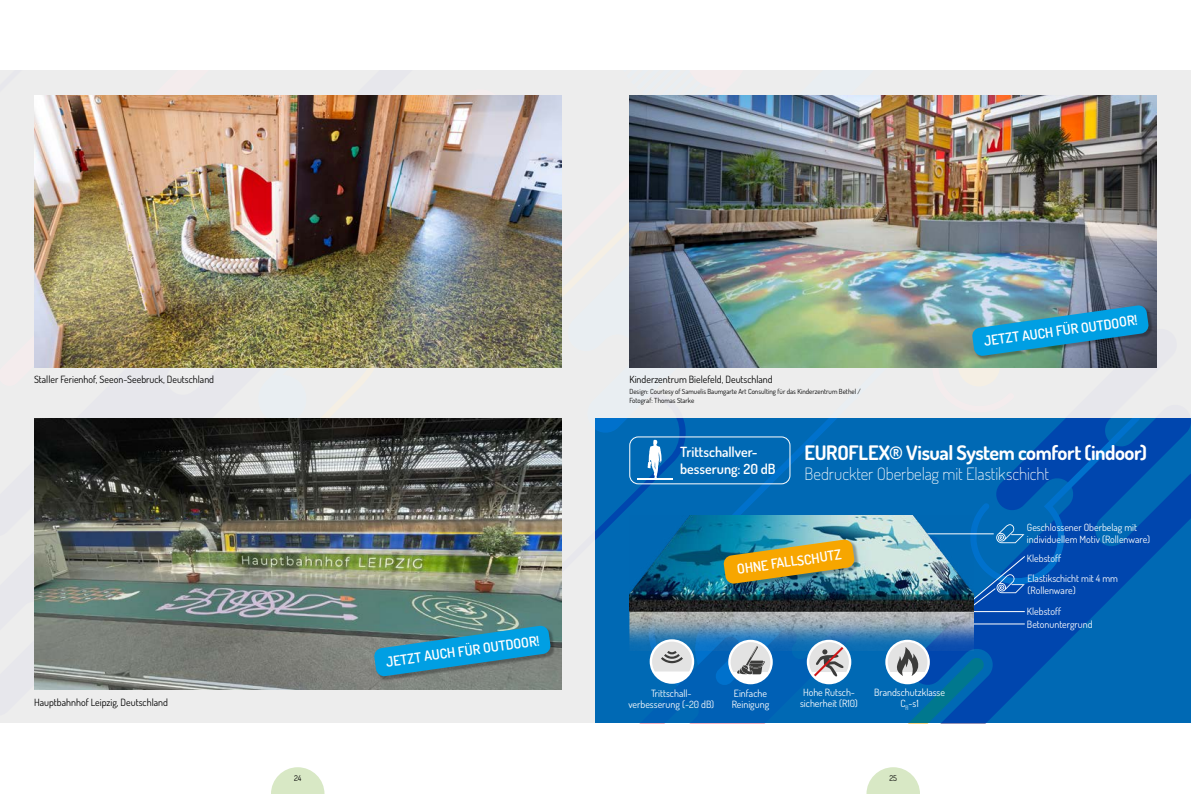
<style>
.page{position:relative;width:1191px;height:794px;background:#fff}
.page>*{position:absolute;margin:0;border:0;box-sizing:border-box;transform-origin:0 0}
.t1{font:700 20px "Dosis";letter-spacing:-.025em;color:#fff}
.t2{font:200 17px "Dosis";letter-spacing:-.005em;color:#fff}
.t3{font:600 14px/16.8px "Dosis";letter-spacing:-.005em;color:#fff}
.t4{font:600 13.8px "Dosis";color:#fff}
.t5{font:10px/11px "Dosis";color:#fff}
.t6{font:10px "Dosis";color:#000}
.t7{font:8px "Dosis";color:#000}
.t8{font:7px/8.4px "Dosis";color:#000}
</style>
<div class="page">
<div style="left:0;top:70px;width:1191px;height:652px;background:#ededed"></div>
<svg style="left:507px;top:95px;width:230px;height:244px"></svg>
<svg style="left:595px;top:700px;width:234px;height:23px;background:#0064b4"></svg>
<svg style="left:829px;top:418px;width:362px;height:305px;background:#0060b2"></svg>
<img style="left:34px;top:418px;width:527px;height:272px">
<img style="left:34px;top:96px;width:527px;height:271px">
<img style="left:629px;top:96px;width:528px;height:271px">
<div style="left:973px;top:306px;width:180px;height:54px;background:#000;opacity:.3"></div>
<img style="left:956px;top:227px;width:193px;height:141px">
<div style="left:375px;top:626px;width:180px;height:55px;background:#000;opacity:.3"></div>
<img style="left:281px;top:529px;width:270px;height:155px">
<hr style="left:973px;top:624px;width:51px;height:1px;background:#fff">
<hr style="left:973px;top:611px;width:51px;height:1px;background:#fff">
<img style="left:876px;top:515px;width:97px;height:135px">
<svg style="left:965px;top:418px;width:175px;height:187px;background:#0258b2"></svg>
<svg style="left:886px;top:641px;width:42px;height:42px"></svg>
<div style="left:885px;top:640px;width:45px;height:44px;border:2px solid #fff;border-radius:50%"></div>
<svg style="left:889px;top:647px;width:95px;height:76px;background:#2573af"></svg>
<img style="left:595px;top:418px;width:281px;height:282px">
<svg style="left:271px;top:767px;width:53px;height:27px"></svg>
<svg style="left:866px;top:767px;width:54px;height:27px"></svg>
<p class="t6" style="left:34px;top:373px;width:182px">Staller Ferienhof, Seeon-Seebruck, Deutschland</p>
<p class="t6" style="left:34px;top:695px;width:135px">Hauptbahnhof Leipzig, Deutschland</p>
<p class="t6" style="left:629px;top:373px;width:145px">Kinderzentrum Bielefeld, Deutschland</p>
<p class="t8" style="left:629px;top:387px;width:233px">Design: Courtesy of Samuelis Baumgarte Art Consulting für das Kinderzentrum Bethel /<br>Fotograf: Thomas Starke</p>
<h3 class="t4" style="left:983px;top:332px;width:156px;rotate:-8deg">JETZT AUCH FÜR OUTDOOR!</h3>
<h3 class="t3" style="left:680px;top:443px;width:97px">Trittschallver&shy;besserung: 20 dB</h3>
<h1 class="t1" style="left:804px;top:439px;width:344px">EUROFLEX® Visual System comfort (indoor)</h1>
<h2 class="t2" style="left:804px;top:462px;width:246px">Bedruckter Oberbelag mit Elastikschicht</h2>
<h3 class="t4" style="left:385px;top:653px;width:156px;rotate:-8deg">JETZT AUCH FÜR OUTDOOR!</h3>
<h3 class="t4" style="left:736px;top:560px;width:107px;rotate:-8deg">OHNE FALLSCHUTZ</h3>
<p class="t5" style="left:628px;top:687px;width:87px;text-align:center">Trittschall&shy;verbesserung (-20 dB)</p>
<p class="t5" style="left:874px;top:686px;width:73px;text-align:center">Brandschutzklasse<br>C<sub>fl</sub>-s1</p>
<p class="t5" style="left:800px;top:686px;width:59px">Hohe Rutsch&shy;sicherheit (R10)</p>
<p class="t5" style="left:731px;top:687px;width:39px">Einfache<br>Reinigung</p>
<p class="t7" style="left:294px;top:773px;width:9px">24</p>
<p class="t7" style="left:889px;top:773px;width:9px">25</p>
<p class="t5" style="left:1027px;top:521px;width:125px;line-height:12px">Geschlossener Oberbelag mit individuellem Motiv (Rollenware)</p>
<p class="t5" style="left:1027px;top:547px;width:92px;line-height:20.5px">Klebstoff<br>Elastikschicht mit 4 mm</p>
<p class="t5" style="left:1027px;top:580px;width:50px;line-height:20.7px">(Rollenware)<br>Klebstoff</p>
<p class="t5" style="left:1027px;top:618px;width:67px">Betonuntergrund</p>
</div>
